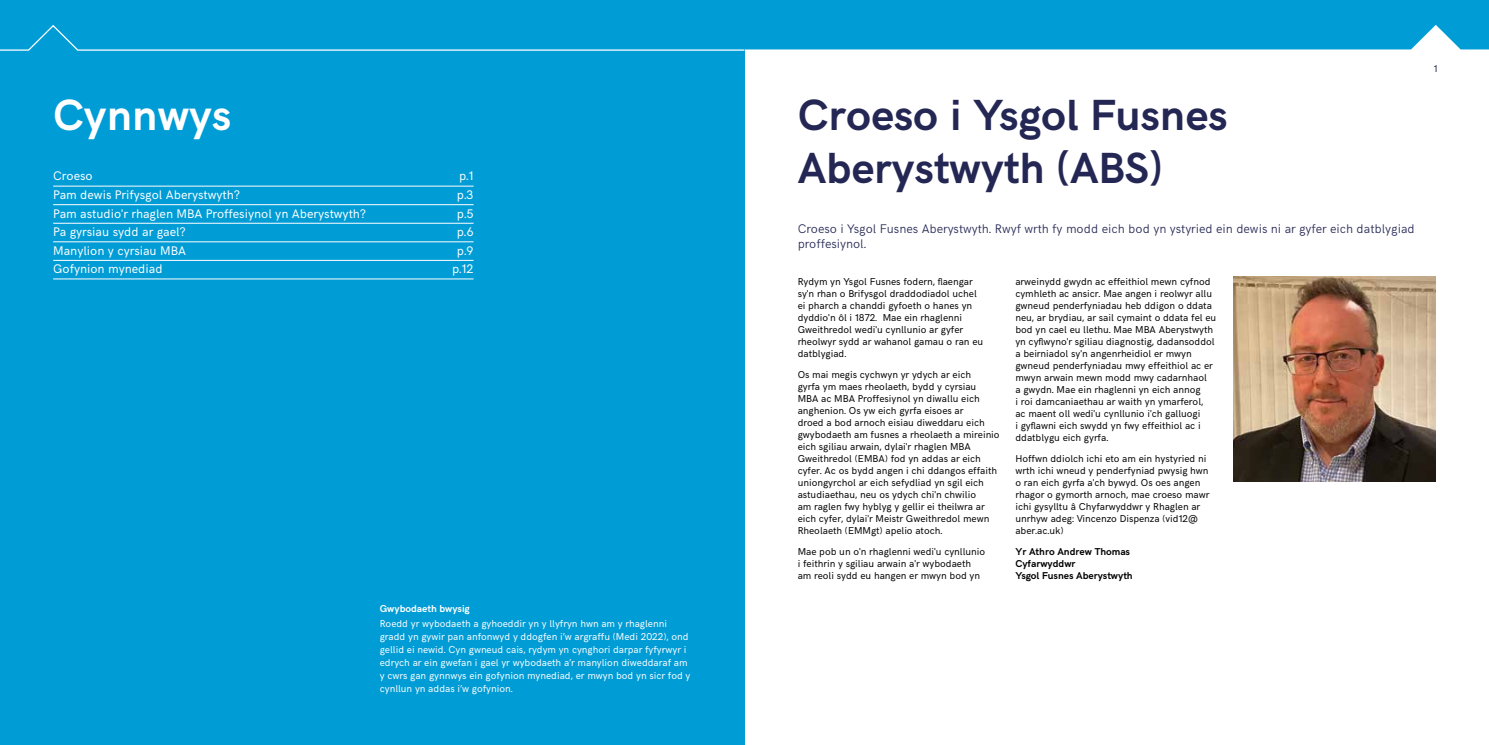
<style>
.page{position:relative;width:1489px;height:745px;background:#fff}
.page>*{position:absolute;margin:0;border:0;box-sizing:border-box;transform-origin:0 0}
.t1{font:700 43.75px/52.5px "HK Grotesk";color:#242753}
.t2{font:700 43.75px "HK Grotesk";color:#fff}
.t3{font:12.5px "HK Grotesk";color:#fff}
.t4{font:300 12.5px/15px "HK Grotesk";color:#242753}
.t5{font:10px/12px "HK Grotesk";color:#000}
.t6{font:10px/13px "HK Grotesk";color:#fff}
.t7{font:700 10px/12px "HK Grotesk";color:#000}
.t8{font:700 10px "HK Grotesk";color:#fff}
.t9{font:10px "HK Grotesk";color:#242753}
</style>
<div class="page">
<div style="left:0;top:0;width:744px;height:744px;background:#009cd6"></div>
<img style="left:1233px;top:276px;width:202px;height:205px">
<svg style="left:0;top:0;width:1488px;height:52px"></svg>
<hr style="left:53px;top:186px;width:420px;height:1px;background:#fff">
<hr style="left:53px;top:204px;width:420px;height:1px;background:#fff">
<hr style="left:53px;top:223px;width:420px;height:1px;background:#fff">
<hr style="left:53px;top:241px;width:420px;height:1px;background:#fff">
<hr style="left:53px;top:260px;width:420px;height:1px;background:#fff">
<hr style="left:53px;top:278px;width:420px;height:1px;background:#fff">
<h1 class="t2" style="left:53px;top:82px;width:179px">Cynnwys</h1>
<p class="t3" style="left:53px;top:167px;width:41px">Croeso</p>
<p class="t3" style="left:459px;top:167px;width:16px">p.1</p>
<p class="t3" style="left:53px;top:185px;width:188px">Pam dewis Prifysgol Aberystwyth?</p>
<p class="t3" style="left:457px;top:185px;width:18px">p.3</p>
<p class="t3" style="left:53px;top:204px;width:314px">Pam astudio'r rhaglen MBA Proffesiynol yn Aberystwyth?</p>
<p class="t3" style="left:457px;top:204px;width:18px">p.5</p>
<p class="t3" style="left:53px;top:222px;width:134px">Pa gyrsiau sydd ar gael?</p>
<p class="t3" style="left:457px;top:222px;width:18px">p.6</p>
<p class="t3" style="left:53px;top:241px;width:134px">Manylion y cyrsiau MBA</p>
<p class="t3" style="left:457px;top:241px;width:18px">p.9</p>
<p class="t3" style="left:53px;top:259px;width:111px">Gofynion mynediad</p>
<p class="t3" style="left:452px;top:259px;width:23px">p.12</p>
<p class="t8" style="left:380px;top:600px;width:91px">Gwybodaeth bwysig</p>
<p class="t6" style="left:380px;top:615px;width:312px">Roedd yr wybodaeth a gyhoeddir yn y llyfryn hwn am y rhaglenni gradd yn gywir pan anfonwyd y ddogfen i’w argraffu (Medi 2022), ond gellid ei newid. Cyn gwneud cais, rydym yn cynghori darpar fyfyrwyr i edrych ar ein gwefan i gael yr wybodaeth a’r manylion diweddaraf am y cwrs gan gynnwys ein gofynion mynediad, er mwyn bod yn sicr fod y cynllun yn addas i’w gofynion.</p>
<h1 class="t1" style="left:797px;top:85px;width:431px">Croeso i Ysgol Fusnes<br>Aberystwyth (ABS)</h1>
<p class="t4" style="left:797px;top:220px;width:618px">Croeso i Ysgol Fusnes Aberystwyth. Rwyf wrth fy modd eich bod yn ystyried ein dewis ni ar gyfer eich datblygiad proffesiynol.</p>
<p class="t5" style="left:797px;top:274px;width:187px">Rydym yn Ysgol Fusnes fodern, flaengar sy'n rhan o Brifysgol draddodiadol uchel ei pharch a chanddi gyfoeth o hanes yn dyddio'n ôl i 1872. Mae ein rhaglenni Gweithredol wedi'u cynllunio ar gyfer rheolwyr sydd ar wahanol gamau o ran eu datblygiad.</p>
<p class="t5" style="left:797px;top:367px;width:203px">Os mai megis cychwyn yr ydych ar eich<br>gyrfa ym maes rheolaeth, bydd y cyrsiau MBA ac MBA Proffesiynol yn diwallu eich anghenion. Os yw eich gyrfa eisoes ar<br>droed a bod arnoch eisiau diweddaru eich gwybodaeth am fusnes a rheolaeth a mireinio eich sgiliau arwain, dylai'r rhaglen MBA Gweithredol (EMBA) fod yn addas ar eich cyfer. Ac os bydd angen i chi ddangos effaith uniongyrchol ar eich sefydliad yn sgil eich astudiaethau, neu os ydych chi'n chwilio<br>am raglen fwy hyblyg y gellir ei theilwra ar eich cyfer, dylai'r Meistr Gweithredol mewn Rheolaeth (EMMgt) apelio atoch.</p>
<p class="t5" style="left:797px;top:544px;width:189px">Mae pob un o'n rhaglenni wedi'u cynllunio i feithrin y sgiliau arwain a'r wybodaeth am reoli sydd eu hangen er mwyn bod yn</p>
<p class="t5" style="left:1015px;top:274px;width:202px">arweinydd gwydn ac effeithiol mewn cyfnod cymhleth ac ansicr. Mae angen i reolwyr allu gwneud penderfyniadau heb ddigon o ddata neu, ar brydiau, ar sail cymaint o ddata fel eu bod yn cael eu llethu. Mae MBA Aberystwyth yn cyflwyno'r sgiliau diagnostig, dadansoddol a beirniadol sy'n angenrheidiol er mwyn gwneud penderfyniadau mwy effeithiol ac er mwyn arwain mewn modd mwy cadarnhaol<br>a gwydn. Mae ein rhaglenni yn eich annog<br>i roi damcaniaethau ar waith yn ymarferol,<br>ac maent oll wedi'u cynllunio i'ch galluogi<br>i gyflawni eich swydd yn fwy effeithiol ac i ddatblygu eich gyrfa.</p>
<p class="t5" style="left:1015px;top:451px;width:195px">Hoffwn ddiolch ichi eto am ein hystyried ni wrth ichi wneud y penderfyniad pwysig hwn o ran eich gyrfa a'ch bywyd. Os oes angen rhagor o gymorth arnoch, mae croeso mawr ichi gysylltu â Chyfarwyddwr y Rhaglen ar unrhyw adeg: Vincenzo Dispenza (vid12@ aber.ac.uk)</p>
<p class="t7" style="left:1015px;top:544px;width:119px">Yr Athro Andrew Thomas<br>Cyfarwyddwr<br>Ysgol Fusnes Aberystwyth</p>
<p class="t9" style="left:1433px;top:61px;width:5px">1</p>
</div>
